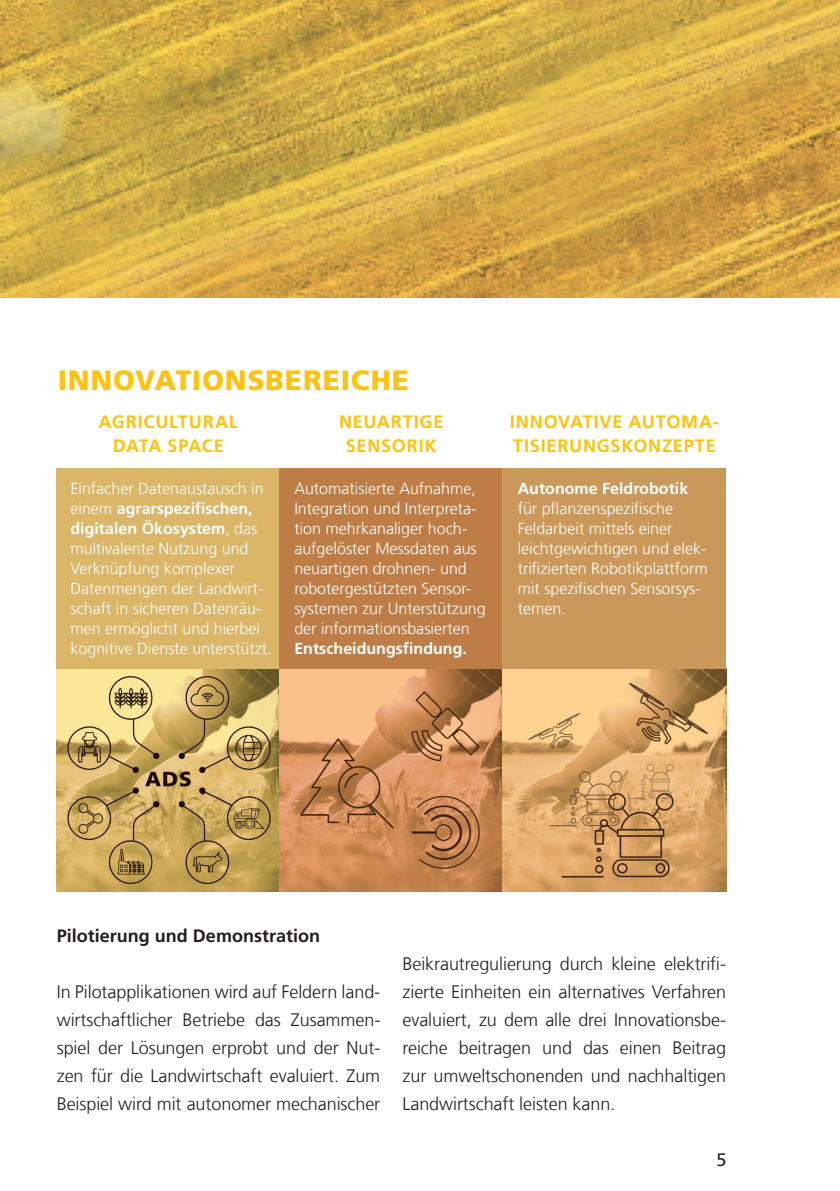
<style>
.page{position:relative;width:840px;height:1191px;background:#fff}
.page>*{position:absolute;margin:0;border:0;box-sizing:border-box;transform-origin:0 0}
.t1{font:900 28px "Frutiger LT Com";letter-spacing:.03em;color:#fec210}
.t2{font:300 18px/28px "Frutiger LT Com";letter-spacing:-.005em;color:#231f20;text-align:justify}
.t3{font:700 18px/24px "Frutiger LT Com";letter-spacing:.045em;color:#fec210;text-align:center}
.t4{font:700 18px "Frutiger LT Com";color:#231f20}
.t5{font:18px "Frutiger LT Com";color:#231f20}
.t6{font:300 16px/20px "Frutiger LT Com";color:#fff}
.t7{font:700 16px "Frutiger LT Com";color:#fff}
.s1{font-weight:700}
</style>
<div class="page">
<img style="left:0;top:0;width:839px;height:298px">
<img style="left:56px;top:668px;width:669px;height:223px">
<div style="left:57px;top:468px;width:222px;height:200px;background:#dbb568"></div>
<div style="left:279px;top:468px;width:223px;height:200px;background:#be7d47"></div>
<div style="left:502px;top:468px;width:223px;height:200px;background:#cb985c"></div>
<h1 class="t1" style="left:58px;top:364px;width:352px">INNOVATIONSBEREICHE</h1>
<p class="t3" style="left:98px;top:410px;width:141px">AGRICULTURAL<br>DATA SPACE</p>
<p class="t3" style="left:339px;top:410px;width:106px">NEUARTIGE<br>SENSORIK</p>
<p class="t3" style="left:509px;top:410px;width:210px;text-align:left">INNOVATIVE AUTOMA-<br>TISIERUNGSKONZEPTE</p>
<p class="t6" style="left:70px;top:479px;width:202px">Einfacher Datenaustausch in einem <span class="s1">agrarspezifischen, digitalen Ökosystem</span>, das multivalente Nutzung und<br>Verknüpfung komplexer<br>Datenmengen der Landwirt&shy;schaft in sicheren Datenräu&shy;men ermöglicht und hierbei kognitive Dienste unterstützt.</p>
<p class="t6" style="left:294px;top:479px;width:193px">Automatisierte Aufnahme,<br>Integration und Interpreta&shy;tion mehrkanaliger hoch&shy;aufgelöster Messdaten aus neuartigen drohnen- und robotergestützten Sensor&shy;systemen zur Unterstützung der informationsbasierten</p>
<p class="t7" style="left:294px;top:639px;width:174px">Entscheidungsfindung.</p>
<p class="t7" style="left:517px;top:479px;width:172px">Autonome Feldrobotik</p>
<p class="t6" style="left:517px;top:499px;width:191px">für pflanzenspezifische<br>Feldarbeit mittels einer leichtgewichtigen und elek&shy;trifizierten Robotikplattform mit spezifischen Sensorsys&shy;temen.</p>
<p class="t4" style="left:57px;top:925px;width:265px">Pilotierung und Demonstration</p>
<p class="t2" style="left:57px;top:978px;width:325px">In Pilotapplikationen wird auf Feldern land&shy;wirtschaftlicher Betriebe das Zusammen&shy;spiel der Lösungen erprobt und der Nut&shy;zen für die Landwirtschaft evaluiert. Zum Beispiel wird mit autonomer mechanischer</p>
<p class="t2" style="left:402px;top:950px;width:325px">Beikrautregulierung durch kleine elektrifi&shy;zierte Einheiten ein alternatives Verfahren evaluiert, zu dem alle drei Innovationsbe&shy;reiche beitragen und das einen Beitrag zur umweltschonenden und nachhaltigen Landwirtschaft leisten kann.</p>
<p class="t5" style="left:716px;top:1149px;width:12px">5</p>
</div>
